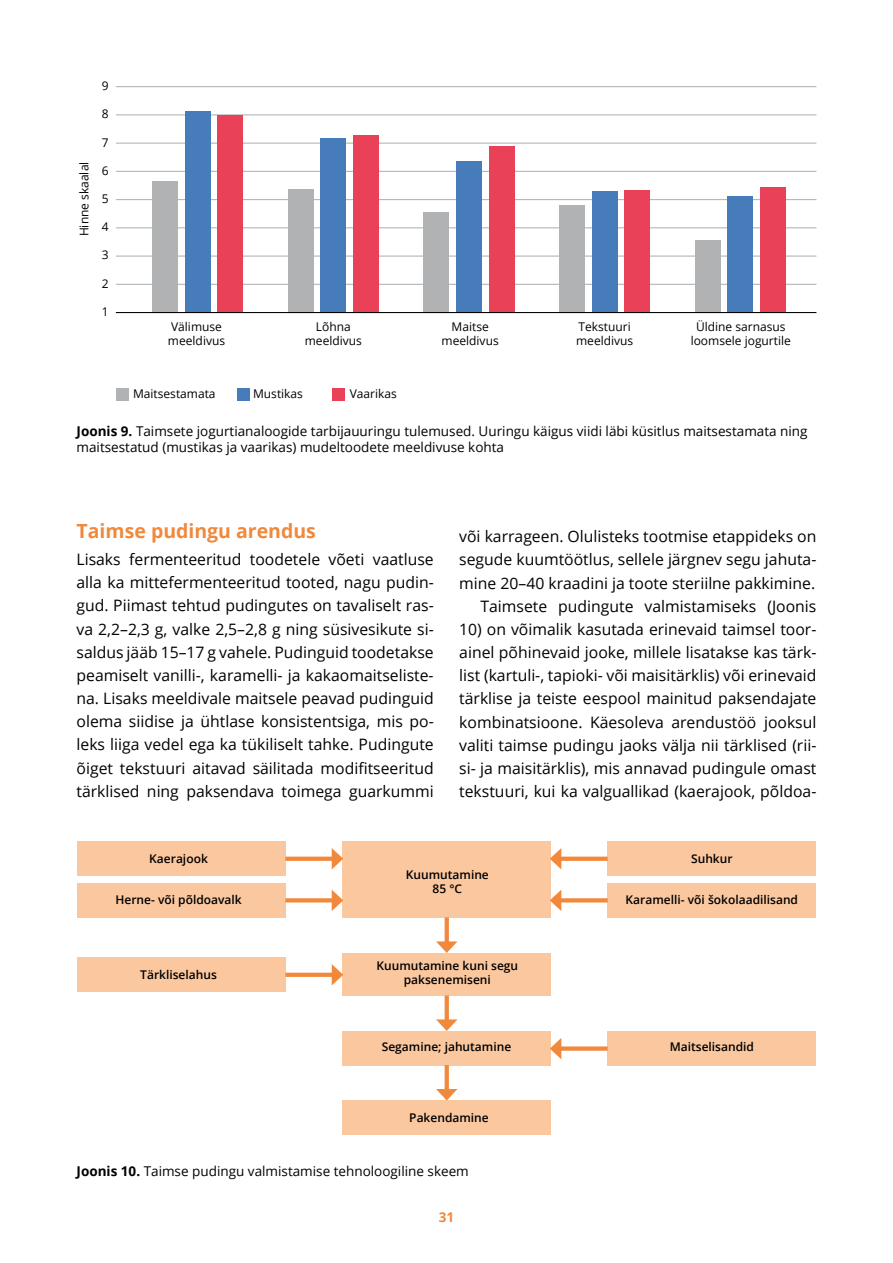
<style>
.page{position:relative;width:893px;height:1263px;background:#fff}
.page>*{position:absolute;margin:0;border:0;box-sizing:border-box;transform-origin:0 0}
.t1{font:700 19.5px "Open Sans";color:#f1893c}
.t2{font:15.75px/23.1px "Open Sans";color:#000;text-align:justify}
.t3{font:13.5px/16.2px "Open Sans";color:#000}
.t4{font:700 13.5px "Open Sans";color:#f1893c}
.t5{font:600 12px/14.4px "Open Sans";color:#000;text-align:center}
.t6{font:12px/14.4px "Open Sans";color:#000;text-align:center}
.s1{font-weight:700}
</style>
<div class="page">
<div style="left:77px;top:841px;width:208px;height:34px;background:#fac79f"></div>
<div style="left:608px;top:841px;width:208px;height:34px;background:#fac79f"></div>
<div style="left:77px;top:883px;width:208px;height:34px;background:#fac79f"></div>
<div style="left:77px;top:957px;width:208px;height:34px;background:#fac79f"></div>
<div style="left:608px;top:883px;width:208px;height:34px;background:#fac79f"></div>
<div style="left:343px;top:841px;width:208px;height:76px;background:#fac79f"></div>
<div style="left:343px;top:953px;width:208px;height:42px;background:#fac79f"></div>
<div style="left:343px;top:1031px;width:208px;height:34px;background:#fac79f"></div>
<div style="left:608px;top:1031px;width:208px;height:34px;background:#fac79f"></div>
<div style="left:343px;top:1100px;width:208px;height:34px;background:#fac79f"></div>
<hr style="left:116px;top:284px;width:700px;height:1px;background:#b1b2b3">
<hr style="left:116px;top:256px;width:700px;height:1px;background:#b1b2b3">
<hr style="left:116px;top:227px;width:700px;height:1px;background:#b1b2b3">
<hr style="left:116px;top:199px;width:700px;height:1px;background:#b1b2b3">
<hr style="left:116px;top:171px;width:700px;height:1px;background:#b1b2b3">
<hr style="left:116px;top:143px;width:700px;height:1px;background:#b1b2b3">
<hr style="left:116px;top:114px;width:700px;height:1px;background:#b1b2b3">
<hr style="left:116px;top:86px;width:700px;height:1px;background:#b1b2b3">
<div style="left:152px;top:181px;width:26px;height:132px;background:#b1b2b3"></div>
<div style="left:185px;top:111px;width:25px;height:202px;background:#467cba"></div>
<div style="left:218px;top:115px;width:25px;height:198px;background:#e94157"></div>
<div style="left:288px;top:189px;width:25px;height:124px;background:#b1b2b3"></div>
<div style="left:321px;top:138px;width:25px;height:175px;background:#467cba"></div>
<div style="left:353px;top:135px;width:26px;height:178px;background:#e94157"></div>
<div style="left:423px;top:212px;width:26px;height:101px;background:#b1b2b3"></div>
<div style="left:456px;top:161px;width:26px;height:152px;background:#467cba"></div>
<div style="left:489px;top:146px;width:25px;height:167px;background:#e94157"></div>
<div style="left:559px;top:205px;width:26px;height:108px;background:#b1b2b3"></div>
<div style="left:592px;top:191px;width:25px;height:122px;background:#467cba"></div>
<div style="left:625px;top:190px;width:25px;height:123px;background:#e94157"></div>
<div style="left:695px;top:240px;width:25px;height:73px;background:#b1b2b3"></div>
<div style="left:728px;top:196px;width:25px;height:117px;background:#467cba"></div>
<div style="left:760px;top:187px;width:26px;height:126px;background:#e94157"></div>
<hr style="left:116px;top:312px;width:700px;height:1px;background:#000">
<div style="left:116px;top:388px;width:13px;height:12px;background:#b1b2b3"></div>
<div style="left:237px;top:388px;width:13px;height:12px;background:#467cba"></div>
<div style="left:333px;top:388px;width:12px;height:12px;background:#e94157"></div>
<svg style="left:285px;top:857px;width:47px;height:4px"></svg>
<svg style="left:332px;top:848px;width:11px;height:21px"></svg>
<svg style="left:445px;top:917px;width:4px;height:24px"></svg>
<svg style="left:436px;top:941px;width:21px;height:12px"></svg>
<svg style="left:445px;top:995px;width:4px;height:24px"></svg>
<svg style="left:436px;top:1019px;width:21px;height:12px"></svg>
<svg style="left:445px;top:1065px;width:4px;height:24px"></svg>
<svg style="left:436px;top:1089px;width:21px;height:11px"></svg>
<svg style="left:561px;top:857px;width:47px;height:4px"></svg>
<svg style="left:550px;top:848px;width:11px;height:21px"></svg>
<svg style="left:285px;top:898px;width:47px;height:4px"></svg>
<svg style="left:332px;top:890px;width:11px;height:21px"></svg>
<svg style="left:561px;top:898px;width:47px;height:4px"></svg>
<svg style="left:550px;top:890px;width:11px;height:21px"></svg>
<svg style="left:285px;top:973px;width:47px;height:4px"></svg>
<svg style="left:332px;top:964px;width:11px;height:21px"></svg>
<div style="left:557px;top:1046px;width:51px;height:5px;background:#f1893c"></div>
<svg style="left:550px;top:1038px;width:11px;height:21px"></svg>
<p class="t6" style="left:77px;top:236px;width:76px;rotate:-90deg">Hinne skaalal</p>
<p class="t6" style="left:102px;top:78px;width:8px">9</p>
<p class="t6" style="left:102px;top:107px;width:8px">8</p>
<p class="t6" style="left:102px;top:135px;width:8px">7</p>
<p class="t6" style="left:102px;top:163px;width:8px">6</p>
<p class="t6" style="left:102px;top:191px;width:8px">5</p>
<p class="t6" style="left:102px;top:219px;width:8px">4</p>
<p class="t6" style="left:102px;top:248px;width:8px">3</p>
<p class="t6" style="left:102px;top:276px;width:8px">2</p>
<p class="t6" style="left:102px;top:304px;width:8px">1</p>
<p class="t6" style="left:168px;top:319px;width:59px;text-align:left">Välimuse meeldivus</p>
<p class="t6" style="left:305px;top:319px;width:59px">Lõhna meeldivus</p>
<p class="t6" style="left:442px;top:319px;width:59px">Maitse meeldivus</p>
<p class="t6" style="left:576px;top:319px;width:59px;text-align:left">Tekstuuri meeldivus</p>
<p class="t6" style="left:691px;top:319px;width:102px">Üldine sarnasus loomsele jogurtile</p>
<p class="t6" style="left:133px;top:386px;width:84px">Maitsestamata</p>
<p class="t6" style="left:253px;top:386px;width:51px">Mustikas</p>
<p class="t6" style="left:350px;top:386px;width:49px">Vaarikas</p>
<p class="t3" style="left:77px;top:422px;width:732px"><span class="s1">Joonis 9.</span> Taimsete jogurtianaloogide tarbijauuringu tulemused. Uuringu käigus viidi läbi küsitlus maitsestamata ning maitsestatud (mustikas ja vaarikas) mudeltoodete meeldivuse kohta</p>
<p class="t1" style="left:77px;top:517px;width:241px">Taimse pudingu arendus</p>
<p class="t2" style="left:77px;top:547px;width:359px">Lisaks fermenteeritud toodetele võeti vaatluse alla ka mittefermenteeritud tooted, nagu pudin&shy;gud. Piimast tehtud pudingutes on tavaliselt ras&shy;va 2,2–2,3 g, valke 2,5–2,8 g ning süsivesikute si&shy;saldus jääb 15–17 g vahele. Pudinguid toodetakse peamiselt vanilli-, karamelli- ja kakaomaitseliste&shy;na. Lisaks meeldivale maitsele peavad pudinguid olema siidise ja ühtlase konsistentsiga, mis po&shy;leks liiga vedel ega ka tükiliselt tahke. Pudingute õiget tekstuuri aitavad säilitada modifitseeritud tärklised ning paksendava toimega guarkummi</p>
<p class="t2" style="left:459px;top:525px;width:359px;text-align:right">või karrageen. Olulisteks tootmise etappideks on segude kuumtöötlus, sellele järgnev segu jahuta&shy;mine 20–40 kraadini ja toote steriilne pakkimine.<br>Taimsete pudingute valmistamiseks (Joonis</p>
<p class="t2" style="left:459px;top:617px;width:359px">10) on võimalik kasutada erinevaid taimsel toor&shy;ainel põhinevaid jooke, millele lisatakse kas tärk&shy;list (kartuli-, tapioki- või maisitärklis) või erinevaid tärklise ja teiste eespool mainitud paksendajate kombinatsioone. Käesoleva arendustöö jooksul valiti taimse pudingu jaoks välja nii tärklised (rii&shy;si- ja maisitärklis), mis annavad pudingule omast tekstuuri, kui ka valguallikad (kaerajook, põldoa-</p>
<p class="t5" style="left:149px;top:851px;width:60px">Kaerajook</p>
<p class="t5" style="left:115px;top:892px;width:128px">Herne- või põldoavalk</p>
<p class="t5" style="left:140px;top:967px;width:78px">Tärkliselahus</p>
<p class="t5" style="left:406px;top:867px;width:85px">Kuumutamine<br>85 °C</p>
<p class="t5" style="left:376px;top:958px;width:143px">Kuumutamine kuni segu paksenemiseni</p>
<p class="t5" style="left:382px;top:1039px;width:131px">Segamine; jahutamine</p>
<p class="t5" style="left:409px;top:1110px;width:81px">Pakendamine</p>
<p class="t3" style="left:77px;top:1162px;width:394px"><span class="s1">Joonis 10.</span> Taimse pudingu valmistamise tehnoloogiline skeem</p>
<p class="t4" style="left:439px;top:1208px;width:17px">31</p>
<p class="t5" style="left:691px;top:851px;width:43px">Suhkur</p>
<p class="t5" style="left:626px;top:892px;width:174px">Karamelli- või šokolaadilisand</p>
<p class="t5" style="left:670px;top:1039px;width:86px">Maitselisandid</p>
</div>
